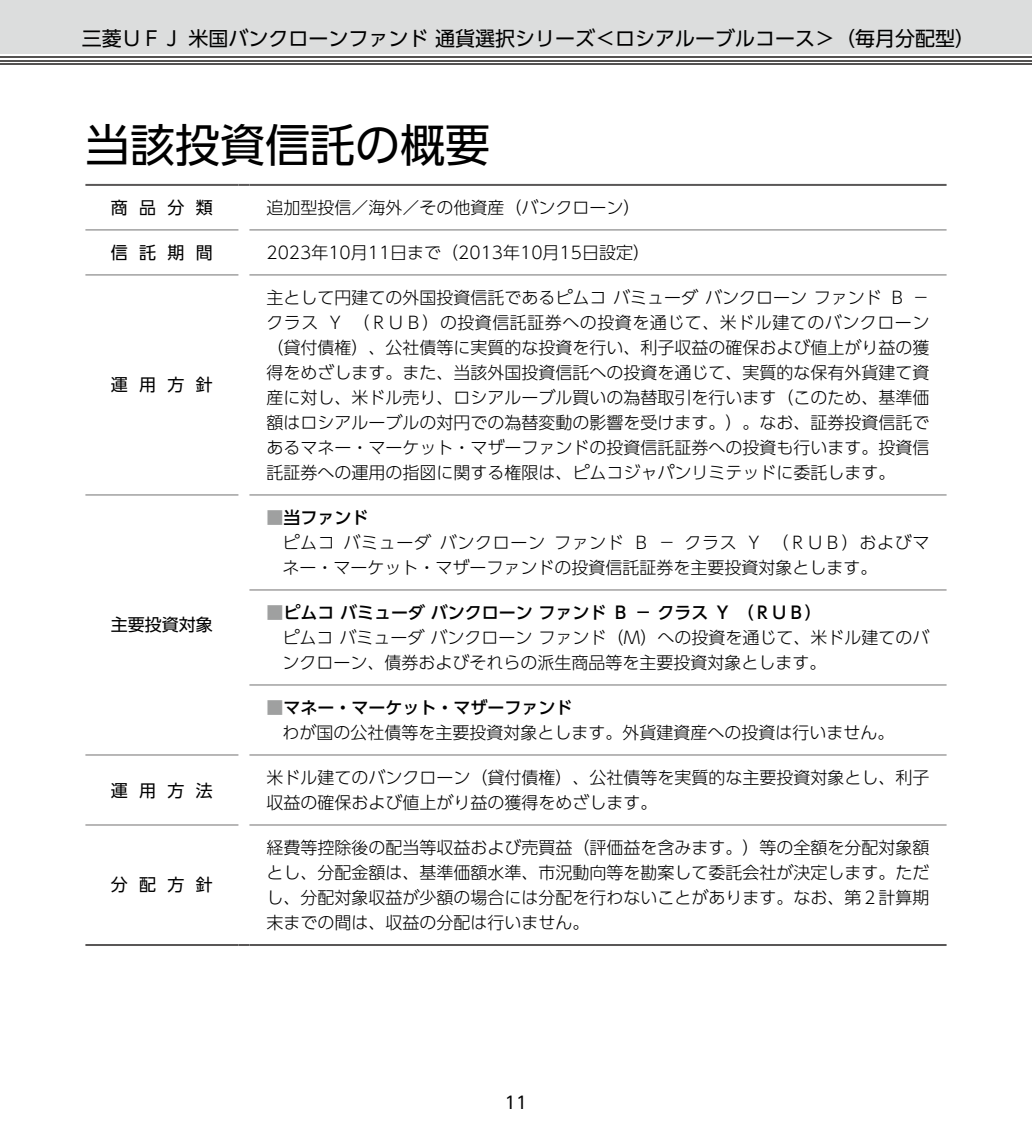
<style>
.page{position:relative;width:1032px;height:1134px;background:#fff}
.page>*{position:absolute;margin:0;border:0;box-sizing:border-box;transform-origin:0 0}
.t1{font:45px "UD Shin Go Pro";color:#000}
.t2{font:20px "UD Shin Go Pro";color:#000}
.t3{font:300 17px/25px "UD Shin Go Pro";color:#000}
.t4{font:17px "UD Shin Go Pro";letter-spacing:.665em;color:#000}
.s1{font-weight:500;color:#9fa0a0}
.s2{font-weight:500}
</style>
<div class="page">
<div style="left:0;top:0;width:1032px;height:54px;background:#dcdddd"></div>
<hr style="left:0;top:63px;width:1032px;height:2px;background:#545251">
<hr style="left:0;top:60px;width:1032px;height:1px;background:#545251">
<hr style="left:0;top:56px;width:1032px;height:2px;background:#545251">
<hr style="left:85px;top:184px;width:153px;height:2px;background:#595757">
<svg style="left:238px;top:184px;width:11px;height:2px"></svg>
<hr style="left:249px;top:184px;width:697px;height:2px;background:#595757">
<hr style="left:85px;top:944px;width:153px;height:2px;background:#595757">
<svg style="left:238px;top:944px;width:11px;height:2px"></svg>
<hr style="left:249px;top:755px;width:697px;height:1px;background:#727171">
<hr style="left:249px;top:825px;width:697px;height:1px;background:#727171">
<hr style="left:85px;top:755px;width:153px;height:1px;background:#727171">
<hr style="left:85px;top:825px;width:153px;height:1px;background:#727171">
<hr style="left:249px;top:230px;width:697px;height:1px;background:#727171">
<hr style="left:249px;top:275px;width:697px;height:1px;background:#727171">
<hr style="left:249px;top:495px;width:697px;height:1px;background:#727171">
<hr style="left:249px;top:590px;width:697px;height:1px;background:#727171">
<hr style="left:249px;top:685px;width:697px;height:1px;background:#727171">
<hr style="left:85px;top:230px;width:153px;height:1px;background:#727171">
<hr style="left:85px;top:275px;width:153px;height:1px;background:#727171">
<hr style="left:85px;top:495px;width:153px;height:1px;background:#727171">
<hr style="left:249px;top:944px;width:697px;height:2px;background:#595757">
<p class="t2" style="left:82px;top:22px;width:895px">三菱ＵＦＪ 米国バンクローンファンド 通貨選択シリーズ＜ロシアルーブルコース＞（毎月分配型）</p>
<h1 class="t1" style="left:85px;top:108px;width:406px">当該投資信託の概要</h1>
<p class="t4" style="left:111px;top:194px;width:104px">商品分類</p>
<p class="t3" style="left:266px;top:195px;width:375px">追加型投信／海外／その他資産（バンクローン）</p>
<p class="t4" style="left:111px;top:239px;width:104px">信託期間</p>
<p class="t3" style="left:266px;top:239px;width:385px">2023年10月11日まで（2013年10月15日設定）</p>
<p class="t4" style="left:111px;top:371px;width:104px">運用方針</p>
<p class="t4" style="left:111px;top:611px;width:104px">主要投資対象</p>
<p class="t4" style="left:111px;top:776px;width:104px">運用方法</p>
<p class="t4" style="left:111px;top:871px;width:104px">分配方針</p>
<p class="t3" style="left:266px;top:284px;width:664px;text-align:justify">主として円建ての外国投資信託であるピムコバミューダバンクローンファンドＢ－クラスＹ（ＲＵＢ）の投資信託証券への投資を通じて、米ドル建てのバンクローン（貸付債権）、公社債等に実質的な投資を行い、利子収益の確保および値上がり益の獲得をめざします。また、当該外国投資信託への投資を通じて、実質的な保有外貨建て資産に対し、米ドル売り、ロシアルーブル買いの為替取引を行います（このため、基準価額はロシアルーブルの対円での為替変動の影響を受けます。）。なお、証券投資信託であるマネー・マーケット・マザーファンドの投資信託証券への投資も行います。投資信託証券への運用の指図に関する権限は、ピムコジャパンリミテッドに委託します。</p>
<p class="t3" style="left:282px;top:504px;width:649px;text-indent:-16px"><span class="s1">■</span><span class="s2">当ファンド<br></span>ピムコバミューダバンクローンファンドＢ－クラスＹ（ＲＵＢ）およびマネー・マーケット・マザーファンドの投資信託証券を主要投資対象とします。</p>
<p class="t3" style="left:282px;top:599px;width:649px;text-indent:-16px"><span class="s1">■</span><span class="s2">ピムコ バミューダ バンクローン ファンド Ｂ － クラス Ｙ （ＲＵＢ）<br></span>ピムコバミューダバンクローンファンド（Ｍ）への投資を通じて、米ドル建てのバンクローン、債券およびそれらの派生商品等を主要投資対象とします。</p>
<p class="t3" style="left:282px;top:694px;width:613px;text-indent:-16px"><span class="s1">■</span><span class="s2">マネー・マーケット・マザーファンド<br></span>わが国の公社債等を主要投資対象とします。外貨建資産への投資は行いません。</p>
<p class="t3" style="left:266px;top:764px;width:664px">米ドル建てのバンクローン（貸付債権）、公社債等を実質的な主要投資対象とし、利子収益の確保および値上がり益の獲得をめざします。</p>
<p class="t3" style="left:266px;top:834px;width:664px;text-align:justify">経費等控除後の配当等収益および売買益（評価益を含みます。）等の全額を分配対象額とし、分配金額は、基準価額水準、市況動向等を勘案して委託会社が決定します。ただし、分配対象収益が少額の場合には分配を行わないことがあります。なお、第２計算期末までの間は、収益の分配は行いません。</p>
<p class="t4" style="left:505px;top:1089px;width:24px">11</p>
</div>
